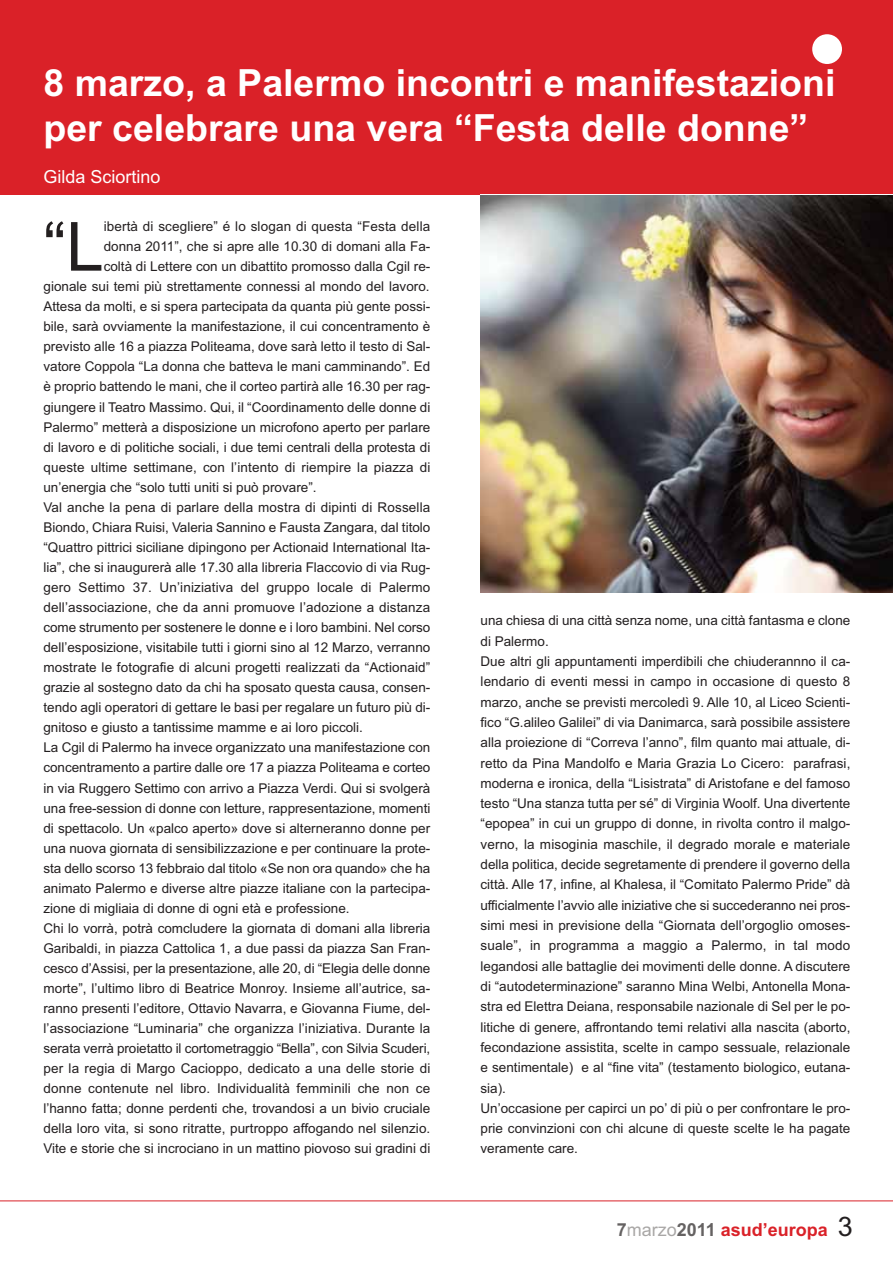
<style>
.page{position:relative;width:893px;height:1263px;background:#fff}
.page>*{position:absolute;margin:0;border:0;box-sizing:border-box;transform-origin:0 0}
.t1{font:67.8px "Arial";color:#231f20}
.t2{font:700 37.5px/45px "Arial";color:#fff}
.t3{font:700 18px "Arial";color:#da2128}
.t4{font:18px "Arial";color:#fff}
.t5{font:13.5px/20.2px "Arial";color:#231f20}
.s1{color:#656262}
.s2{font-weight:400;color:#a9a7a6}
.s3{font-weight:400;font-size:27px;color:#231f20}
</style>
<div class="page">
<div style="left:0;top:0;width:892px;height:194px;background:#da2128"></div>
<div style="left:812px;top:34px;width:30px;height:30px;background:#fff;border-radius:50%"></div>
<img style="left:480px;top:196px;width:412px;height:397px">
<hr style="left:0;top:1201px;width:892px;height:1px;background:#da2128">
<h2 class="t2" style="left:43px;top:64px;width:793px">8 marzo, a Palermo incontri e manifestazioni per celebrare una vera “Festa delle donne”</h2>
<h3 class="t4" style="left:43px;top:171px;width:118px">Gilda Sciortino</h3>
<h1 class="t1" style="left:43px;top:222px;width:62px">“L</h1>
<p class="t5" style="left:104px;top:218px;width:328px">ibertà di scegliere” é lo slogan di questa “Festa della</p>
<p class="t5" style="left:104px;top:238px;width:328px">donna 2011”, che si apre alle 10.30 di domani alla Fa-</p>
<p class="t5" style="left:104px;top:258px;width:328px">coltà di Lettere con un dibattito promosso dalla Cgil re-</p>
<p class="t5" style="left:43px;top:278px;width:387px">gionale sui temi più strettamente connessi al mondo del lavoro.</p>
<p class="t5" style="left:43px;top:298px;width:388px">Attesa da molti, e si spera partecipata da quanta più gente possi-</p>
<p class="t5" style="left:43px;top:318px;width:388px">bile, sarà ovviamente la manifestazione, il cui concentramento è</p>
<p class="t5" style="left:43px;top:338px;width:388px">previsto alle 16 a piazza Politeama, dove sarà letto il testo di Sal-</p>
<p class="t5" style="left:43px;top:358px;width:388px">vatore Coppola “La donna che batteva le mani camminando”. Ed</p>
<p class="t5" style="left:43px;top:378px;width:388px">è proprio battendo le mani, che il corteo partirà alle 16.30 per rag-</p>
<p class="t5" style="left:43px;top:398px;width:388px">giungere il Teatro Massimo. Qui, il “Coordinamento delle donne di</p>
<p class="t5" style="left:43px;top:418px;width:388px">Palermo” metterà a disposizione un microfono aperto per parlare</p>
<p class="t5" style="left:43px;top:438px;width:388px">di lavoro e di politiche sociali, i due temi centrali della protesta di</p>
<p class="t5" style="left:43px;top:458px;width:388px">queste ultime settimane, con l’intento di riempire la piazza di</p>
<p class="t5" style="left:43px;top:478px;width:274px">un’energia che “solo tutti uniti si può provare”.</p>
<p class="t5" style="left:43px;top:498px;width:388px">Val anche la pena di parlare della mostra di dipinti di Rossella</p>
<p class="t5" style="left:43px;top:518px;width:388px">Biondo, Chiara Ruisi, Valeria Sannino e Fausta Zangara, dal titolo</p>
<p class="t5" style="left:43px;top:538px;width:388px">“Quattro pittrici siciliane dipingono per Actionaid International Ita-</p>
<p class="t5" style="left:43px;top:558px;width:388px">lia”, che si inaugurerà alle 17.30 alla libreria Flaccovio di via Rug-</p>
<p class="t5" style="left:43px;top:578px;width:388px">gero Settimo 37. Un’iniziativa del gruppo locale di Palermo</p>
<p class="t5" style="left:43px;top:599px;width:388px">dell’associazione, che da anni promuove l’adozione a distanza</p>
<p class="t5" style="left:43px;top:619px;width:388px">come strumento per sostenere le donne e i loro bambini. Nel corso</p>
<p class="t5" style="left:43px;top:639px;width:388px">dell’esposizione, visitabile tutti i giorni sino al 12 Marzo, verranno</p>
<p class="t5" style="left:43px;top:659px;width:388px">mostrate le fotografie di alcuni progetti realizzati da “Actionaid”</p>
<p class="t5" style="left:43px;top:679px;width:388px">grazie al sostegno dato da chi ha sposato questa causa, consen-</p>
<p class="t5" style="left:43px;top:699px;width:388px">tendo agli operatori di gettare le basi per regalare un futuro più di-</p>
<p class="t5" style="left:43px;top:719px;width:321px">gnitoso e giusto a tantissime mamme e ai loro piccoli.</p>
<p class="t5" style="left:43px;top:739px;width:388px">La Cgil di Palermo ha invece organizzato una manifestazione con</p>
<p class="t5" style="left:43px;top:759px;width:388px">concentramento a partire dalle ore 17 a piazza Politeama e corteo</p>
<p class="t5" style="left:43px;top:779px;width:388px">in via Ruggero Settimo con arrivo a Piazza Verdi. Qui si svolgerà</p>
<p class="t5" style="left:43px;top:799px;width:388px">una free-session di donne con letture, rappresentazione, momenti</p>
<p class="t5" style="left:43px;top:819px;width:388px">di spettacolo. Un «palco aperto» dove si alterneranno donne per</p>
<p class="t5" style="left:43px;top:839px;width:388px">una nuova giornata di sensibilizzazione e per continuare la prote-</p>
<p class="t5" style="left:43px;top:859px;width:388px">sta dello scorso 13 febbraio dal titolo «Se non ora quando» che ha</p>
<p class="t5" style="left:43px;top:879px;width:388px">animato Palermo e diverse altre piazze italiane con la partecipa-</p>
<p class="t5" style="left:43px;top:899px;width:307px">zione di migliaia di donne di ogni età e professione.</p>
<p class="t5" style="left:43px;top:919px;width:388px">Chi lo vorrà, potrà comcludere la giornata di domani alla libreria</p>
<p class="t5" style="left:43px;top:939px;width:388px">Garibaldi, in piazza Cattolica 1, a due passi da piazza San Fran-</p>
<p class="t5" style="left:43px;top:959px;width:388px">cesco d’Assisi, per la presentazione, alle 20, di “Elegia delle donne</p>
<p class="t5" style="left:43px;top:979px;width:388px">morte”, l’ultimo libro di Beatrice Monroy. Insieme all’autrice, sa-</p>
<p class="t5" style="left:43px;top:1000px;width:388px">ranno presenti l’editore, Ottavio Navarra, e Giovanna Fiume, del-</p>
<p class="t5" style="left:43px;top:1020px;width:388px">l’associazione “Luminaria” che organizza l’iniziativa. Durante la</p>
<p class="t5" style="left:43px;top:1040px;width:388px">serata verrà proietatto il cortometraggio “Bella”, con Silvia Scuderi,</p>
<p class="t5" style="left:43px;top:1060px;width:388px">per la regia di Margo Cacioppo, dedicato a una delle storie di</p>
<p class="t5" style="left:43px;top:1080px;width:388px">donne contenute nel libro. Individualità femminili che non ce</p>
<p class="t5" style="left:43px;top:1100px;width:388px">l’hanno fatta; donne perdenti che, trovandosi a un bivio cruciale</p>
<p class="t5" style="left:43px;top:1120px;width:388px">della loro vita, si sono ritratte, purtroppo affogando nel silenzio.</p>
<p class="t5" style="left:43px;top:1140px;width:388px">Vite e storie che si incrociano in un mattino piovoso sui gradini di</p>
<p class="t5" style="left:480px;top:612px;width:371px">una chiesa di una città senza nome, una città fantasma e clone di Palermo.<br>Due altri gli appuntamenti imperdibili che chiuderannno il ca&shy;lendario di eventi messi in campo in occasione di questo 8 marzo, anche se previsti mercoledì 9. Alle 10, al Liceo Scienti&shy;fico “G.alileo Galilei” di via Danimarca, sarà possibile assistere alla proiezione di “Correva l’anno”, film quanto mai attuale, di&shy;retto da Pina Mandolfo e Maria Grazia Lo Cicero: parafrasi, moderna e ironica, della “Lisistrata” di Aristofane e del famoso testo “Una stanza tutta per sé” di Virginia Woolf. Una divertente “epopea” in cui un gruppo di donne, in rivolta contro il malgo&shy;verno, la misoginia maschile, il degrado morale e materiale della politica, decide segretamente di prendere il governo della città. Alle 17, infine, al Khalesa, il “Comitato Palermo Pride” dà ufficialmente l’avvio alle iniziative che si succederanno nei pros&shy;simi mesi in previsione della “Giornata dell’orgoglio omoses&shy;suale”, in programma a maggio a Palermo, in tal modo legandosi alle battaglie dei movimenti delle donne. A discutere di “autodeterminazione” saranno Mina Welbi, Antonella Mona&shy;stra ed Elettra Deiana, responsabile nazionale di Sel per le po&shy;litiche di genere, affrontando temi relativi alla nascita (aborto, fecondazione assistita, scelte in campo sessuale, relazionale e sentimentale) e al “fine vita” (testamento biologico, eutana&shy;sia).<br>Un’occasione per capirci un po’ di più o per confrontare le pro&shy;prie convinzioni con chi alcune di queste scelte le ha pagate veramente care.</p>
<h3 class="t3" style="left:616px;top:1223px;width:238px"><span class="s1">7</span><span class="s2">marzo</span><span class="s1">2011</span> asud’europa <span class="s3">3</span></h3>
</div>
